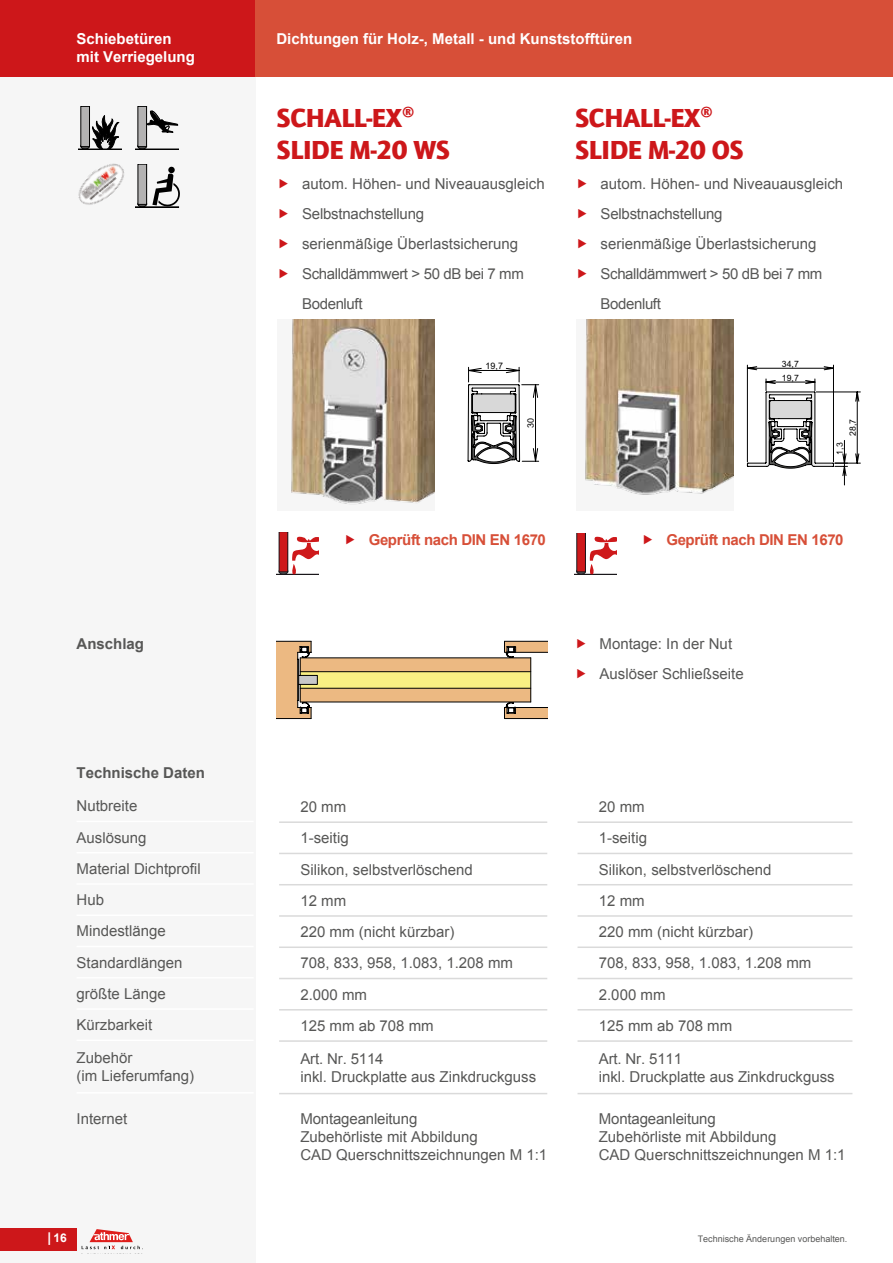
<style>
.page{position:relative;width:893px;height:1263px;background:#fff}
.page>*{position:absolute;margin:0;border:0;box-sizing:border-box;transform-origin:0 0}
.t1{font:900 27px/32.4px "Quay Sans ITC Std";letter-spacing:-.015em;color:#cd171a}
.t2{font:15px/31.2px "Arial";color:#575756}
.t3{font:700 15px/18px "Arial";color:#fff}
.t4{font:700 15px "Arial";letter-spacing:-.025em;color:#d74f38}
.t5{font:700 15px "Arial";color:#575756}
.t6{font:12.45px "Arial";color:#000}
.t7{font:700 12px "Arial";color:#fff}
.t8{font:9px "Arial";color:#575756}
.t9{font:9px "Arial";color:#000}
.t10{font:8.7px "Arial";color:#000}
.s1{font-size:13.5px}
</style>
<div class="page">
<div style="left:0;top:0;width:255px;height:1263px;background:#f6f6f6"></div>
<svg style="left:82px;top:1229px;width:61px;height:20px"></svg>
<div style="left:0;top:1228px;width:77px;height:22px;background:#cd171a"></div>
<div style="left:0;top:0;width:255px;height:77px;background:#cd171a"></div>
<div style="left:255px;top:0;width:638px;height:77px;background:#d74f38"></div>
<div style="left:278px;top:319px;width:157px;height:191px;background:#f6f6f6"></div>
<img style="left:291px;top:319px;width:144px;height:185px">
<svg style="left:467px;top:366px;width:73px;height:98px"></svg>
<hr style="left:77px;top:821px;width:177px;height:1px;background:#fff">
<hr style="left:77px;top:852px;width:177px;height:1px;background:#fff">
<hr style="left:77px;top:883px;width:177px;height:2px;background:#fff">
<hr style="left:77px;top:914px;width:177px;height:2px;background:#fff">
<hr style="left:77px;top:946px;width:177px;height:1px;background:#fff">
<hr style="left:77px;top:977px;width:177px;height:1px;background:#fff">
<hr style="left:77px;top:1008px;width:177px;height:2px;background:#fff">
<hr style="left:77px;top:1039px;width:177px;height:2px;background:#fff">
<hr style="left:77px;top:1092px;width:177px;height:1px;background:#fff">
<hr style="left:279px;top:821px;width:268px;height:2px;background:#dadada">
<hr style="left:279px;top:853px;width:268px;height:1px;background:#dadada">
<hr style="left:279px;top:884px;width:268px;height:1px;background:#dadada">
<hr style="left:279px;top:915px;width:268px;height:2px;background:#dadada">
<hr style="left:279px;top:946px;width:268px;height:2px;background:#dadada">
<hr style="left:279px;top:978px;width:268px;height:1px;background:#dadada">
<hr style="left:279px;top:1009px;width:268px;height:1px;background:#dadada">
<hr style="left:279px;top:1040px;width:268px;height:2px;background:#dadada">
<hr style="left:279px;top:1093px;width:268px;height:1px;background:#dadada">
<svg style="left:276px;top:640px;width:272px;height:80px"></svg>
<hr style="left:515px;top:652px;width:32px;height:1px;background:#000">
<div style="left:576px;top:319px;width:157px;height:191px;background:#f6f6f6"></div>
<img style="left:585px;top:319px;width:148px;height:176px">
<svg style="left:746px;top:364px;width:115px;height:122px"></svg>
<hr style="left:578px;top:821px;width:274px;height:2px;background:#dadada">
<hr style="left:578px;top:853px;width:274px;height:1px;background:#dadada">
<hr style="left:578px;top:884px;width:274px;height:1px;background:#dadada">
<hr style="left:578px;top:915px;width:274px;height:2px;background:#dadada">
<hr style="left:578px;top:946px;width:274px;height:2px;background:#dadada">
<hr style="left:578px;top:978px;width:274px;height:1px;background:#dadada">
<hr style="left:578px;top:1009px;width:274px;height:1px;background:#dadada">
<hr style="left:578px;top:1040px;width:274px;height:2px;background:#dadada">
<hr style="left:578px;top:1093px;width:274px;height:1px;background:#dadada">
<img style="left:78px;top:163px;width:46px;height:42px">
<div style="left:81px;top:143px;width:9px;height:6px;border:1px solid #000;border-radius:50%"></div>
<div style="left:81px;top:106px;width:9px;height:41px;background:#b3b2b2"></div>
<div style="left:81px;top:106px;width:9px;height:41px;border:1px solid #000"></div>
<div style="left:78px;top:149px;width:43px;height:1px;border:1px solid #000"></div>
<svg style="left:92px;top:115px;width:27px;height:34px"></svg>
<div style="left:138px;top:201px;width:9px;height:6px;background:#0f0f0f;border-radius:50%"></div>
<div style="left:138px;top:201px;width:9px;height:6px;border:1px solid #000;border-radius:50%"></div>
<div style="left:138px;top:164px;width:9px;height:40px;background:#b3b2b2"></div>
<div style="left:138px;top:164px;width:9px;height:40px;border:1px solid #000"></div>
<div style="left:135px;top:207px;width:44px;height:1px;border:1px solid #000"></div>
<div style="left:168px;top:167px;width:7px;height:6px;background:#000;border-radius:50%"></div>
<svg style="left:152px;top:173px;width:27px;height:34px"></svg>
<div style="left:138px;top:143px;width:9px;height:6px;border:1px solid #000;border-radius:50%"></div>
<div style="left:138px;top:106px;width:9px;height:41px;background:#b3b2b2"></div>
<div style="left:138px;top:106px;width:9px;height:41px;border:1px solid #000"></div>
<div style="left:135px;top:149px;width:44px;height:1px;border:1px solid #000"></div>
<svg style="left:147px;top:111px;width:31px;height:22px"></svg>
<div style="left:276px;top:574px;width:43px;height:1px;border:1px solid #1a171b"></div>
<svg style="left:279px;top:533px;width:40px;height:41px"></svg>
<div style="left:574px;top:574px;width:43px;height:1px;border:1px solid #1a171b"></div>
<svg style="left:577px;top:534px;width:40px;height:40px"></svg>
<p class="t3" style="left:77px;top:30px;width:120px">Schiebetüren mit Verriegelung</p>
<p class="t3" style="left:276px;top:30px;width:357px">Dichtungen für Holz-, Metall - und Kunststofftüren</p>
<h1 class="t1" style="left:277px;top:101px;width:175px">SCHALL-EX®<br>SLIDE M-20 WS</h1>
<p class="t2" style="left:302px;top:169px;width:244px;line-height:30px">autom. Höhen- und Niveauausgleich<br>Selbstnachstellung<br>serienmäßige Überlastsicherung<br>Schalldämmwert &gt; 50 dB bei 7 mm<br>Bodenluft</p>
<h1 class="t1" style="left:575px;top:101px;width:170px">SCHALL-EX®<br>SLIDE M-20 OS</h1>
<p class="t2" style="left:601px;top:169px;width:244px;line-height:30px">autom. Höhen- und Niveauausgleich<br>Selbstnachstellung<br>serienmäßige Überlastsicherung<br>Schalldämmwert &gt; 50 dB bei 7 mm<br>Bodenluft</p>
<p class="t9" style="left:486px;top:360px;width:19px">19,7</p>
<p class="t10" style="left:782px;top:358px;width:18px">34,7</p>
<p class="t10" style="left:782px;top:372px;width:18px">19,7</p>
<p class="t9" style="left:525px;top:428px;width:11px;rotate:-90deg">30</p>
<p class="t10" style="left:847px;top:436px;width:18px;rotate:-90deg">28,7</p>
<p class="t10" style="left:834px;top:455px;width:14px;rotate:-90deg">1,3</p>
<p class="t4" style="left:369px;top:529px;width:179px">Geprüft nach DIN EN 1670</p>
<p class="t4" style="left:666px;top:529px;width:179px">Geprüft nach DIN EN 1670</p>
<p class="t5" style="left:77px;top:634px;width:69px">Anschlag</p>
<p class="t2" style="left:600px;top:629px;width:146px;line-height:30px">Montage: In der Nut<br>Auslöser Schließseite</p>
<p class="t5" style="left:77px;top:763px;width:130px">Technische Daten</p>
<p class="t2" style="left:77px;top:790px;width:126px">Nutbreite<br>Auslösung<br>Material Dichtprofil<br>Hub<br>Mindestlänge<br>Standardlängen größte Länge<br>Kürzbarkeit</p>
<p class="t2" style="left:77px;top:1049px;width:119px;line-height:18px">Zubehör<br>(im Lieferumfang)</p>
<p class="t2" style="left:77px;top:1103px;width:52px">Internet</p>
<p class="t2" style="left:300px;top:791px;width:214px">20 mm<br>1-seitig<br>Silikon, selbstverlöschend<br>12 mm<br>220 mm (nicht kürzbar)<br>708, 833, 958, 1.083, 1.208 mm<br>2.000 mm<br>125 mm ab 708 mm</p>
<p class="t2" style="left:300px;top:1050px;width:237px;line-height:18px">Art. Nr. 5114<br>inkl. Druckplatte aus Zinkdruckguss</p>
<p class="t2" style="left:300px;top:1110px;width:248px;line-height:18px">Montageanleitung<br>Zubehörliste mit Abbildung<br>CAD Querschnittszeichnungen M 1:1</p>
<p class="t2" style="left:599px;top:791px;width:214px">20 mm<br>1-seitig<br>Silikon, selbstverlöschend<br>12 mm<br>220 mm (nicht kürzbar)<br>708, 833, 958, 1.083, 1.208 mm<br>2.000 mm<br>125 mm ab 708 mm</p>
<p class="t2" style="left:599px;top:1050px;width:237px;line-height:18px">Art. Nr. 5111<br>inkl. Druckplatte aus Zinkdruckguss</p>
<p class="t2" style="left:599px;top:1110px;width:248px;line-height:18px">Montageanleitung<br>Zubehörliste mit Abbildung<br>CAD Querschnittszeichnungen M 1:1</p>
<p class="t6" style="left:579px;top:890px;width:95px">/athmer/1-290--q</p>
<p class="t7" style="left:48px;top:1230px;width:21px"><span class="s1">|</span>16</p>
<p class="t8" style="left:698px;top:1233px;width:151px">Technische Änderungen vorbehalten.</p>
</div>
